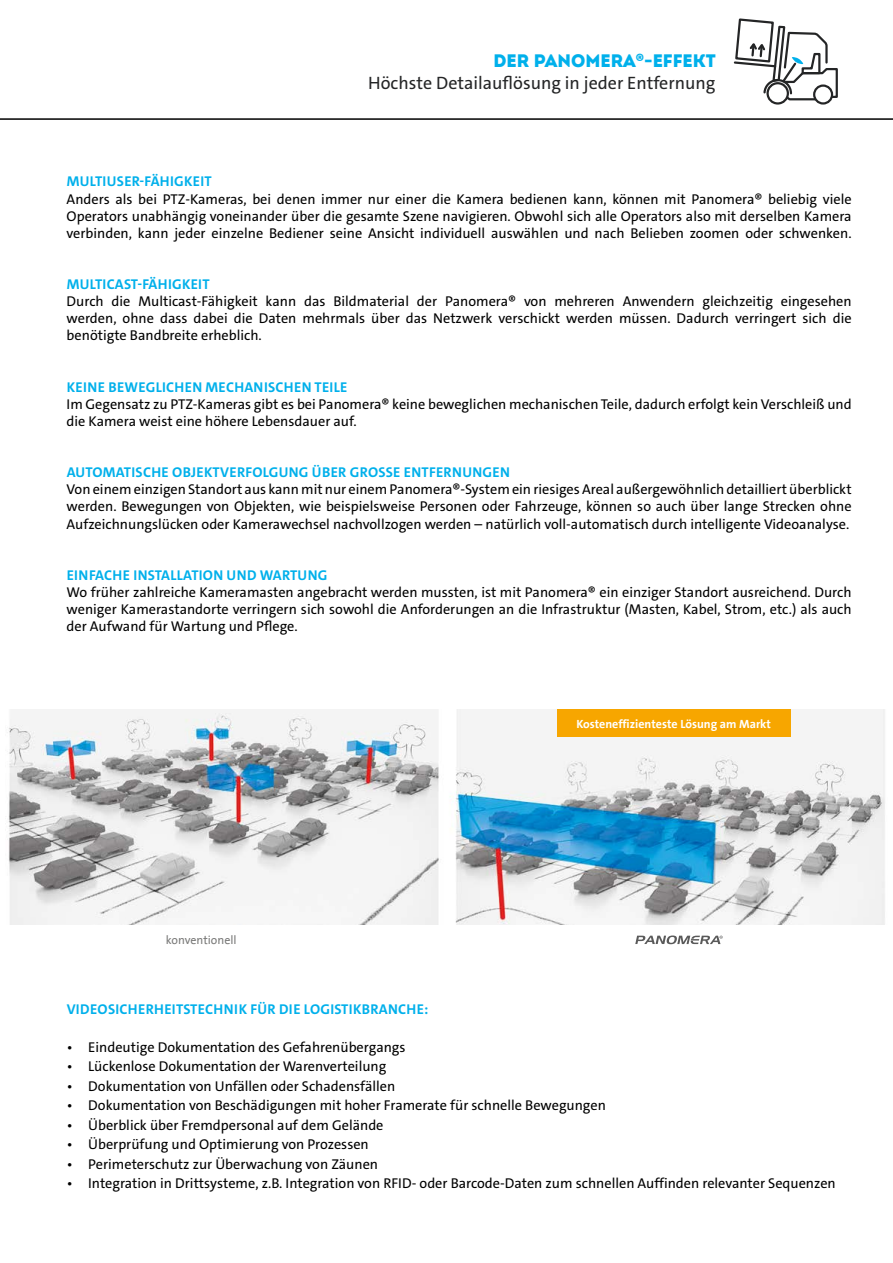
<style>
.page{position:relative;width:893px;height:1263px;background:#fff}
.page>*{position:absolute;margin:0;border:0;box-sizing:border-box;transform-origin:0 0}
.t1{font:18px "The Sans E4 s";color:#242526}
.t2{font:18px "Intro Black Caps";color:#00b0eb}
.t3{font:14.25px/17.1px "The Sans E4 s";color:#000;text-align:justify}
.t4{font:700 14.25px "The Sans E4 s";letter-spacing:.02em;color:#00b0eb}
.t5{font:700 12px "The Sans";color:#fff}
.t6{font:12px "The Sans";color:#7b7b7a}
</style>
<div class="page">
<div style="left:766px;top:82px;width:23px;height:23px;border:2px solid #242526;border-radius:50%"></div>
<div style="left:813px;top:84px;width:20px;height:21px;border:2px solid #242526;border-radius:50%"></div>
<svg style="left:733px;top:18px;width:105px;height:84px"></svg>
<img style="left:8px;top:709px;width:877px;height:216px">
<svg style="left:635px;top:935px;width:88px;height:9px"></svg>
<div style="left:557px;top:709px;width:234px;height:28px;background:#f7a600"></div>
<hr style="left:0;top:118px;width:893px;height:2px;background:#000">
<p class="t2" style="left:494px;top:49px;width:224px">DER PANOMERA<sup>®</sup>-EFFEKT</p>
<p class="t1" style="left:368px;top:71px;width:349px">Höchste Detailauflösung in jeder Entfernung</p>
<p class="t4" style="left:67px;top:173px;width:147px">MULTIUSER-FÄHIGKEIT</p>
<p class="t3" style="left:67px;top:190px;width:786px">Anders als bei PTZ-Kameras, bei denen immer nur einer die Kamera bedienen kann, können mit Panomera® beliebig viele Operators unabhängig voneinander über die gesamte Szene navigieren. Obwohl sich alle Operators also mit derselben Kamera verbinden, kann jeder einzelne Bediener seine Ansicht individuell auswählen und nach Belieben zoomen oder schwenken.</p>
<p class="t4" style="left:67px;top:275px;width:144px">MULTICAST-FÄHIGKEIT</p>
<p class="t3" style="left:67px;top:293px;width:786px">Durch die Multicast-Fähigkeit kann das Bildmaterial der Panomera® von mehreren Anwendern gleichzeitig eingesehen werden, ohne dass dabei die Daten mehrmals über das Netzwerk verschickt werden müssen. Dadurch verringert sich die benötigte Bandbreite erheblich.</p>
<p class="t4" style="left:67px;top:378px;width:282px">KEINE BEWEGLICHEN MECHANISCHEN TEILE</p>
<p class="t3" style="left:67px;top:396px;width:786px">Im Gegensatz zu PTZ-Kameras gibt es bei Panomera® keine beweglichen mechanischen Teile, dadurch erfolgt kein Verschleiß und die Kamera weist eine höhere Lebensdauer auf.</p>
<p class="t4" style="left:67px;top:463px;width:445px">AUTOMATISCHE OBJEKTVERFOLGUNG ÜBER GROSSE ENTFERNUNGEN</p>
<p class="t3" style="left:67px;top:481px;width:786px">Von einem einzigen Standort aus kann mit nur einem Panomera®-System ein riesiges Areal außergewöhnlich detailliert überblickt werden. Bewegungen von Objekten, wie beispielsweise Personen oder Fahrzeuge, können so auch über lange Strecken ohne Aufzeichnungslücken oder Kamerawechsel nachvollzogen werden – natürlich voll-automatisch durch intelligente Videoanalyse.</p>
<p class="t4" style="left:67px;top:566px;width:262px">EINFACHE INSTALLATION UND WARTUNG</p>
<p class="t3" style="left:67px;top:584px;width:786px">Wo früher zahlreiche Kameramasten angebracht werden mussten, ist mit Panomera® ein einziger Standort ausreichend. Durch weniger Kamerastandorte verringern sich sowohl die Anforderungen an die Infrastruktur (Masten, Kabel, Strom, etc.) als auch der Aufwand für Wartung und Pflege.</p>
<p class="t6" style="left:166px;top:934px;width:72px">konventionell</p>
<p class="t4" style="left:67px;top:1000px;width:363px">VIDEOSICHERHEITSTECHNIK FÜR DIE LOGISTIKBRANCHE:</p>
<p class="t5" style="left:576px;top:717px;width:196px">Kosteneffizienteste Lösung am Markt</p>
<p class="t3" style="left:67px;top:1038px;width:340px">• Eindeutige Dokumentation des Gefahrenübergangs</p>
<p class="t3" style="left:67px;top:1058px;width:321px">• Lückenlose Dokumentation der Warenverteilung</p>
<p class="t3" style="left:67px;top:1077px;width:330px">• Dokumentation von Unfällen oder Schadensfällen</p>
<p class="t3" style="left:67px;top:1097px;width:540px">• Dokumentation von Beschädigungen mit hoher Framerate für schnelle Bewegungen</p>
<p class="t3" style="left:67px;top:1116px;width:318px">• Überblick über Fremdpersonal auf dem Gelände</p>
<p class="t3" style="left:67px;top:1136px;width:303px">• Überprüfung und Optimierung von Prozessen</p>
<p class="t3" style="left:67px;top:1155px;width:313px">• Perimeterschutz zur Überwachung von Zäunen</p>
<p class="t3" style="left:67px;top:1175px;width:770px">• Integration in Drittsysteme, z.B. Integration von RFID- oder Barcode-Daten zum schnellen Auffinden relevanter Sequenzen</p>
</div>
